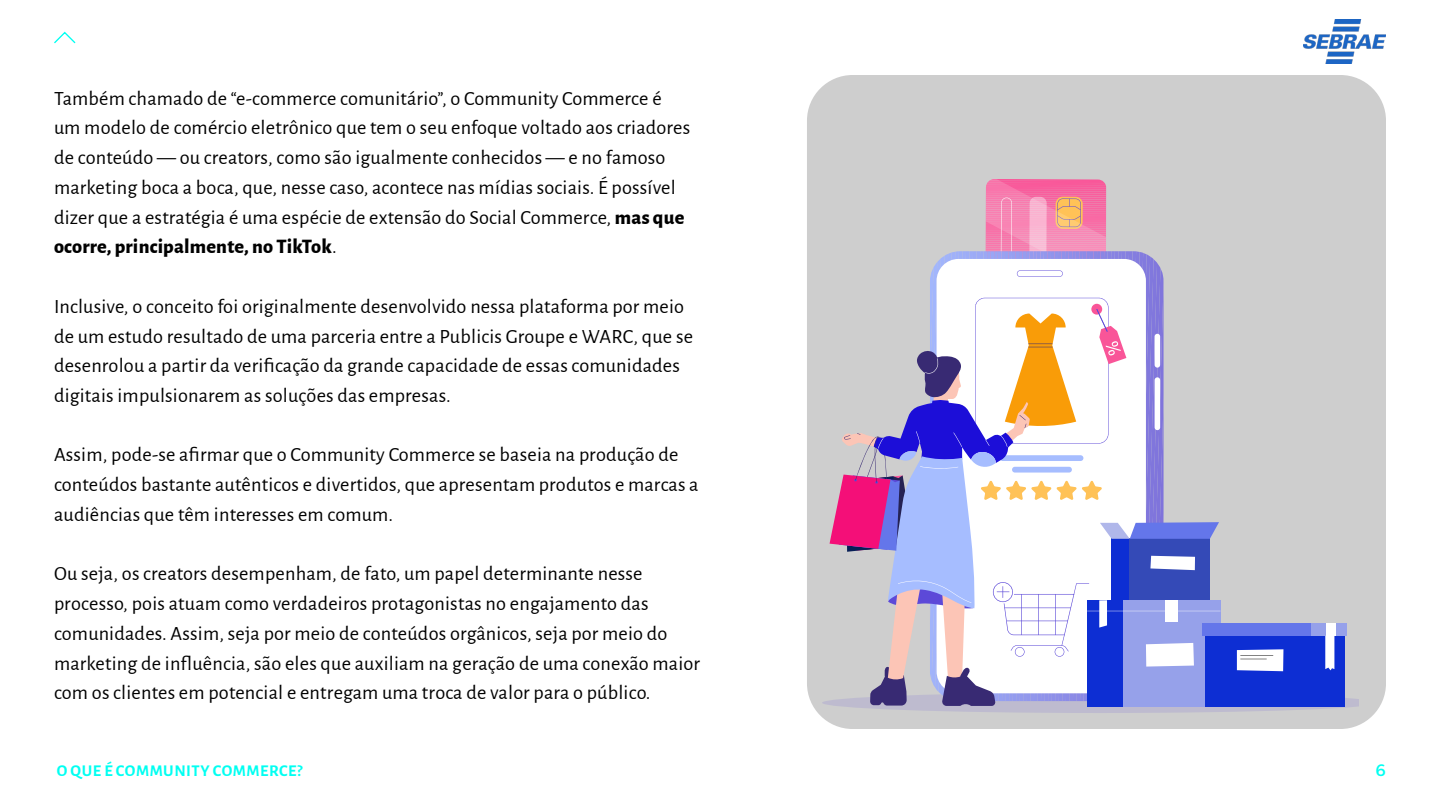
<style>
.page{position:relative;width:1440px;height:810px;background:#fff}
.page>*{position:absolute;margin:0;border:0;box-sizing:border-box;transform-origin:0 0}
.t1{font:20.25px/29.7px "Alegreya Sans";letter-spacing:.01em;color:#000}
.t2{font:700 16.5px "Alegreya Sans";letter-spacing:.03em;color:#00fff2}
.t3{font:500 16.5px "Campuni Demo";color:#00fff2}
.s1{font-weight:800}
</style>
<div class="page">
<svg style="left:54px;top:31px;width:22px;height:13px"></svg>
<img style="left:1304px;top:19px;width:82px;height:45px">
<div style="left:807px;top:75px;width:579px;height:654px;background:#cecece;border-radius:46px"></div>
<svg style="left:822px;top:179px;width:536px;height:534px"></svg>
<p class="t1" style="left:54px;top:82px;width:638px">Também chamado de “e-commerce comunitário”, o Community Commerce é um modelo de comércio eletrônico que tem o seu enfoque voltado aos criadores de conteúdo — ou creators, como são igualmente conhecidos — e no famoso marketing boca a boca, que, nesse caso, acontece nas mídias sociais. É possível dizer que a estratégia é uma espécie de extensão do Social Commerce, <span class="s1">mas que ocorre, principalmente, no TikTok</span>.</p>
<p class="t1" style="left:54px;top:290px;width:641px">Inclusive, o conceito foi originalmente desenvolvido nessa plataforma por meio de um estudo resultado de uma parceria entre a Publicis Groupe e WARC, que se desenrolou a partir da verificação da grande capacidade de essas comunidades digitais impulsionarem as soluções das empresas.</p>
<p class="t1" style="left:54px;top:439px;width:646px">Assim, pode-se afirmar que o Community Commerce se baseia na produção de conteúdos bastante autênticos e divertidos, que apresentam produtos e marcas a audiências que têm interesses em comum.</p>
<p class="t1" style="left:54px;top:558px;width:648px">Ou seja, os creators desempenham, de fato, um papel determinante nesse processo, pois atuam como verdadeiros protagonistas no engajamento das comunidades. Assim, seja por meio de conteúdos orgânicos, seja por meio do marketing de influência, são eles que auxiliam na geração de uma conexão maior com os clientes em potencial e entregam uma troca de valor para o público.</p>
<p class="t2" style="left:57px;top:759px;width:247px">O QUE É COMMUNITY COMMERCE?</p>
<p class="t3" style="left:1376px;top:763px;width:12px">6</p>
</div>
